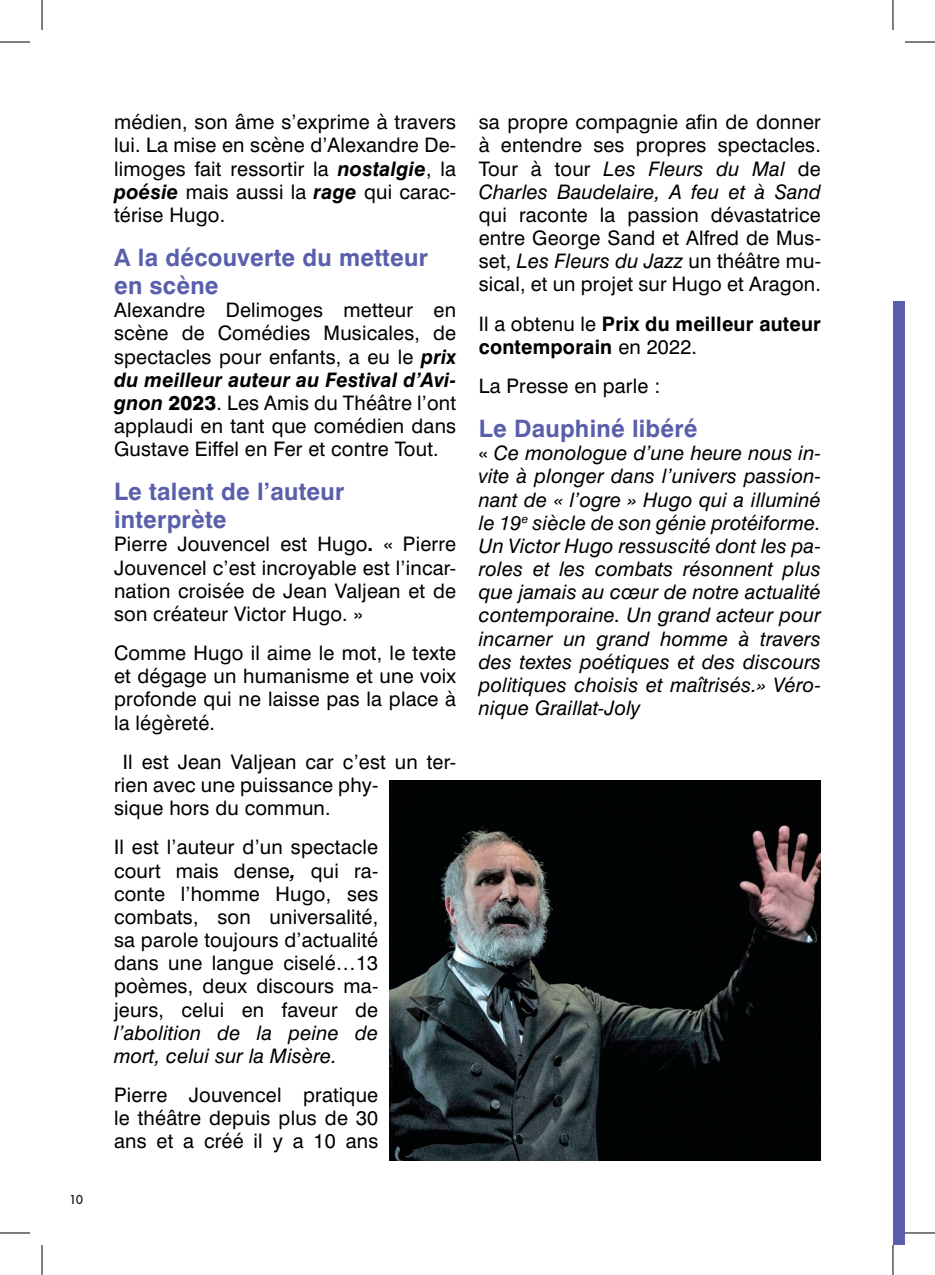
<style>
.page{position:relative;width:935px;height:1275px;background:#fff}
.page>*{position:absolute;margin:0;border:0;box-sizing:border-box;transform-origin:0 0}
.t1{font:700 24px/28px "Swiss 721 BT";letter-spacing:.01em;color:#595fab}
.t2{font:20px/23.2px "Swiss 721 BT";letter-spacing:.01em;color:#000001;text-align:justify}
.t3{font:italic 20px/23.2px "Swiss 721 BT";letter-spacing:.01em;color:#000001}
.t4{font:700 20px/23.2px "Swiss 721 BT";letter-spacing:.01em;color:#000001}
.t5{font:500 12px "Futura";color:#231f20}
.s1{font-weight:700;font-style:italic}
.s2{font-weight:800}
.s3{font-weight:700}
.s4{font-style:italic}
.s5{font-weight:400}
.s6{font-style:normal}
</style>
<div class="page">
<div style="left:892px;top:301px;width:12px;height:943px;background:#595fab"></div>
<img style="left:389px;top:780px;width:431px;height:381px">
<hr style="left:0;top:42px;width:30px;height:1px;background:#000">
<hr style="left:904px;top:42px;width:30px;height:1px;background:#000">
<hr style="left:0;top:1232px;width:30px;height:1px;background:#000">
<hr style="left:904px;top:1232px;width:30px;height:1px;background:#000">
<hr style="left:42px;top:0;width:1px;height:30px;background:#000">
<hr style="left:42px;top:1245px;width:1px;height:30px;background:#000">
<hr style="left:892px;top:0;width:1px;height:30px;background:#000">
<hr style="left:892px;top:1245px;width:1px;height:30px;background:#000">
<p class="t5" style="left:69px;top:1191px;width:16px">10</p>
<p class="t2" style="left:114px;top:110px;width:343px">médien, son âme s’exprime à travers lui. La mise en scène d’Alexandre De&shy;limoges fait ressortir la <span class="s1">nostalgie</span>, la <span class="s1">poésie</span> mais aussi la <span class="s1">rage</span> qui carac&shy;térise Hugo.</p>
<p class="t1" style="left:114px;top:243px;width:315px">A la découverte du metteur en scène</p>
<p class="t2" style="left:114px;top:298px;width:343px">Alexandre Delimoges metteur en scène de Comédies Musicales, de spectacles pour enfants, a eu le <span class="s1">prix du meilleur auteur au Festival d’Avi&shy;gnon</span> <span class="s2">2023</span>. Les Amis du Théâtre l’ont applaudi en tant que comédien dans Gustave Eiffel en Fer et contre Tout.</p>
<p class="t1" style="left:114px;top:477px;width:232px">Le talent de l’auteur interprète</p>
<p class="t2" style="left:114px;top:532px;width:343px">Pierre Jouvencel est Hugo<span class="s3">.</span> « Pierre Jouvencel c’est incroyable est l’incar&shy;nation croisée de Jean Valjean et de son créateur Victor Hugo. »</p>
<p class="t2" style="left:114px;top:641px;width:343px">Comme Hugo il aime le mot, le texte et dégage un humanisme et une voix profonde qui ne laisse pas la place à la légèreté.</p>
<p class="t2" style="left:114px;top:750px;width:343px;text-align:left;text-indent:9px">Il est Jean Valjean car c’est un ter&shy;rien avec une puissance phy-<br>sique hors du commun.</p>
<p class="t2" style="left:114px;top:835px;width:266px">Il est l’auteur d’un spectacle court mais dense<span class="s1">,</span> qui ra&shy;conte l’homme Hugo, ses combats, son universalité, sa parole toujours d’actualité dans une langue ciselé…13 poèmes, deux discours ma&shy;jeurs, celui en faveur de</p>
<p class="t3" style="left:114px;top:1020px;width:266px">l’abolition de la peine de mort, celui sur la Misère.</p>
<p class="t2" style="left:114px;top:1083px;width:266px">Pierre Jouvencel pratique le théâtre depuis plus de 30 ans et a créé il y a 10 ans</p>
<p class="t2" style="left:479px;top:110px;width:343px">sa propre compagnie afin de donner à entendre ses propres spectacles.<br>Tour à tour <span class="s4">Les Fleurs du Mal</span> de <span class="s4">Charles Baudelaire, A feu et à Sand</span></p>
<p class="t2" style="left:479px;top:203px;width:343px">qui raconte la passion dévastatrice entre George Sand et Alfred de Mus&shy;set, <span class="s4">Les Fleurs du Jazz</span> un théâtre mu&shy;sical, et un projet sur Hugo et Aragon.</p>
<p class="t4" style="left:479px;top:312px;width:343px"><span class="s5">Il a obtenu le</span> Prix du meilleur auteur contemporain <span class="s5">en 2022.</span></p>
<p class="t2" style="left:479px;top:374px;width:183px">La Presse en parle :</p>
<p class="t1" style="left:479px;top:414px;width:220px">Le Dauphiné libéré</p>
<p class="t3" style="left:479px;top:441px;width:343px;text-align:justify"><span class="s6">«</span> Ce monologue d’une heure nous in&shy;vite à plonger dans l’univers passion&shy;nant de « l’ogre » Hugo qui a illuminé le 19<sup>e</sup> siècle de son génie protéiforme.<br>Un Victor Hugo ressuscité dont les pa&shy;roles et les combats résonnent plus que jamais au cœur de notre actualité contemporaine. Un grand acteur pour incarner un grand homme à travers des textes poétiques et des discours politiques choisis et maîtrisés.» Véro&shy;nique Graillat-Joly</p>
</div>
